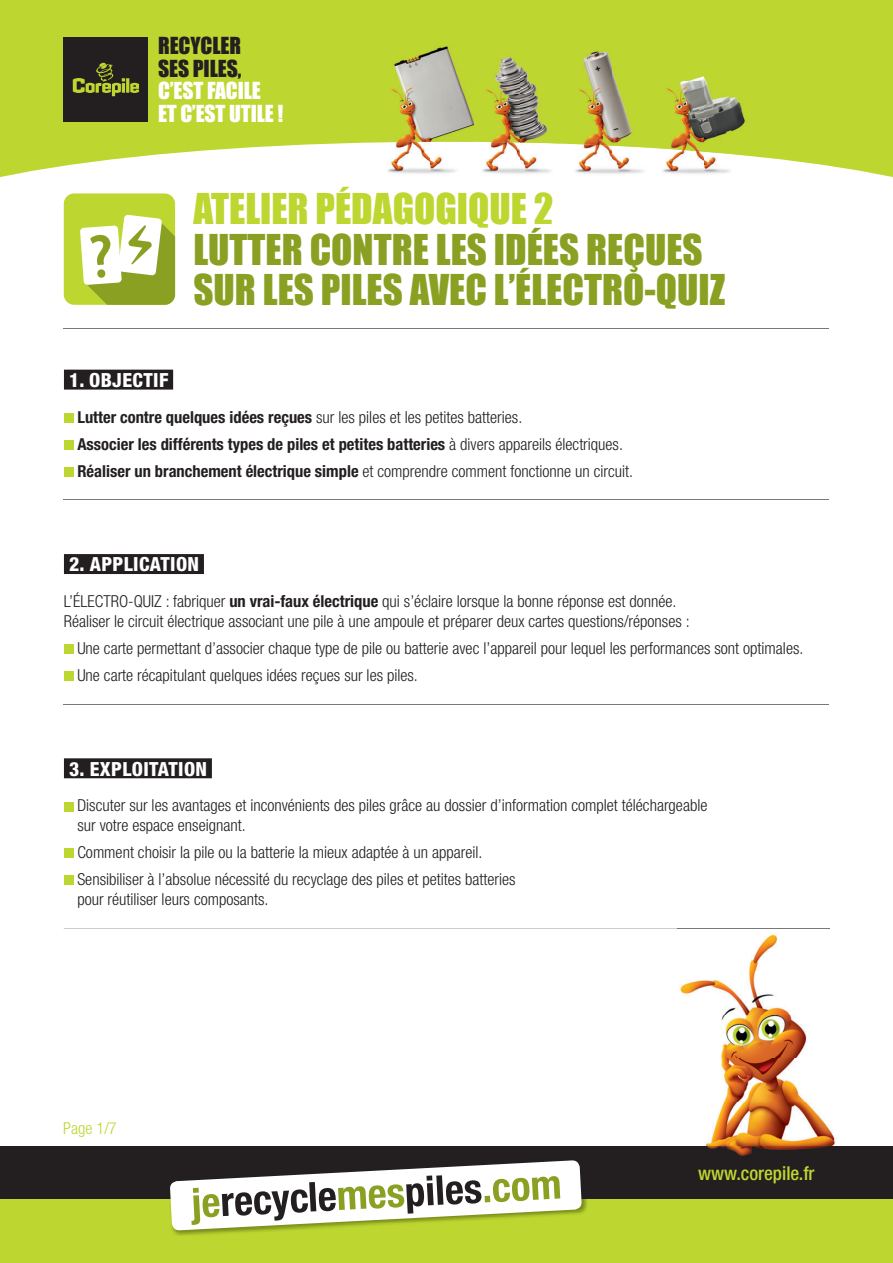
<style>
.page{position:relative;width:893px;height:1263px;background:#fff}
.page>*{position:absolute;margin:0;border:0;box-sizing:border-box;transform-origin:0 0}
.t1{font:39px/40.5px "Impact";color:#8aa022}
.t2{font:39px "Impact";color:#bed630}
.t3{font:21.6px/22.4px "Impact";letter-spacing:-.005em;color:#fff}
.t4{font:21.6px/22.4px "Impact";letter-spacing:-.005em;color:#231f20}
.t5{font:800 condensed 19.5px "Helvetica Neue";letter-spacing:.02em;color:#fff}
.t6{font:500 condensed 19.05px "Helvetica Neue";color:#bed630}
.t7{font:300 condensed 16.5px/19.8px "Helvetica Neue";color:#231f20}
.t8{font:700 condensed 16.5px/27px "Helvetica Neue";color:#231f20}
.t9{font:300 condensed 16.5px "Helvetica Neue";color:#bed630}
.s1{font-weight:300}
.s2{font-weight:700}
</style>
<div class="page">
<div style="left:0;top:1146px;width:893px;height:53px;background:#231f20"></div>
<div style="left:0;top:1199px;width:893px;height:64px;background:#bed630"></div>
<img style="left:173px;top:1199px;width:414px;height:37px">
<svg style="left:170px;top:1160px;width:412px;height:71px"></svg>
<hr style="left:64px;top:328px;width:765px;height:1px;background:#76787b">
<div style="left:64px;top:413px;width:9px;height:10px;background:#bed630"></div>
<div style="left:64px;top:440px;width:9px;height:10px;background:#bed630"></div>
<div style="left:64px;top:467px;width:9px;height:10px;background:#bed630"></div>
<div style="left:64px;top:370px;width:109px;height:20px;background:#231f20"></div>
<hr style="left:64px;top:500px;width:765px;height:1px;background:#76787b">
<div style="left:64px;top:644px;width:9px;height:10px;background:#bed630"></div>
<div style="left:64px;top:671px;width:9px;height:10px;background:#bed630"></div>
<div style="left:64px;top:554px;width:140px;height:20px;background:#231f20"></div>
<hr style="left:64px;top:704px;width:765px;height:1px;background:#76787b">
<div style="left:64px;top:802px;width:9px;height:9px;background:#bed630"></div>
<div style="left:64px;top:849px;width:9px;height:9px;background:#bed630"></div>
<div style="left:64px;top:876px;width:9px;height:9px;background:#bed630"></div>
<div style="left:64px;top:758px;width:148px;height:20px;background:#231f20"></div>
<svg style="left:64px;top:928px;width:614px;height:1px"></svg>
<img style="left:680px;top:928px;width:156px;height:228px">
<img style="left:678px;top:928px;width:151px;height:1px">
<svg style="left:0;top:0;width:893px;height:230px;fill:#bed630"></svg>
<div style="left:64px;top:37px;width:84px;height:85px;background:#231f20"></div>
<svg style="left:73px;top:63px;width:66px;height:33px"></svg>
<img style="left:661px;top:156px;width:87px;height:21px">
<img style="left:661px;top:45px;width:87px;height:111px">
<img style="left:481px;top:144px;width:80px;height:33px">
<img style="left:481px;top:45px;width:80px;height:99px">
<img style="left:387px;top:45px;width:87px;height:132px">
<img style="left:573px;top:148px;width:78px;height:31px">
<img style="left:573px;top:45px;width:78px;height:103px">
<div style="left:64px;top:193px;width:111px;height:112px;background:#bed630;border-radius:10px"></div>
<svg style="left:80px;top:215px;width:95px;height:90px;background:#c4d184"></svg>
<div style="left:97px;top:269px;width:8px;height:9px;background:#8aa022;border-radius:50%"></div>
<h2 class="t4" style="left:158px;top:35px;width:85px">RECYCLER<br>SES PILES,</h2>
<h2 class="t3" style="left:158px;top:79px;width:127px">C’EST FACILE<br>ET C’EST UTILE !</h2>
<h1 class="t2" style="left:193px;top:185px;width:362px">ATELIER PÉDAGOGIQUE 2</h1>
<h1 class="t1" style="left:193px;top:229px;width:533px">LUTTER CONTRE LES IDÉES REÇUES<br>SUR LES PILES AVEC L’ÉLECTRO-QUIZ</h1>
<p class="t5" style="left:69px;top:373px;width:101px">1. OBJECTIF</p>
<p class="t8" style="left:77px;top:405px;width:557px">Lutter contre quelques idées reçues <span class="s1">sur les piles et les petites batteries.<br></span>Associer les différents types de piles et petites batteries <span class="s1">à divers appareils électriques.<br></span>Réaliser un branchement électrique simple <span class="s1">et comprendre comment fonctionne un circuit.</span></p>
<p class="t5" style="left:69px;top:557px;width:132px">2. APPLICATION</p>
<p class="t7" style="left:64px;top:593px;width:627px">L’ÉLECTRO-QUIZ : fabriquer <span class="s2">un vrai-faux électrique</span> qui s’éclaire lorsque la bonne réponse est donnée.<br>Réaliser le circuit électrique associant une pile à une ampoule et préparer deux cartes questions/réponses :</p>
<p class="t7" style="left:77px;top:636px;width:728px;line-height:27px">Une carte permettant d’associer chaque type de pile ou batterie avec l’appareil pour lequel les performances sont optimales.<br>Une carte récapitulant quelques idées reçues sur les piles.</p>
<p class="t5" style="left:69px;top:762px;width:140px">3. EXPLOITATION</p>
<p class="t7" style="left:77px;top:797px;width:631px">Discuter sur les avantages et inconvénients des piles grâce au dossier d’information complet téléchargeable sur votre espace enseignant.</p>
<p class="t7" style="left:77px;top:840px;width:440px;line-height:27px">Comment choisir la pile ou la batterie la mieux adaptée à un appareil.<br>Sensibiliser à l’absolue nécessité du recyclage des piles et petites batteries</p>
<p class="t7" style="left:77px;top:891px;width:193px">pour réutiliser leurs composants.</p>
<p class="t9" style="left:63px;top:1122px;width:55px">Page 1/7</p>
<p class="t6" style="left:698px;top:1166px;width:118px">www.corepile.fr</p>
</div>
